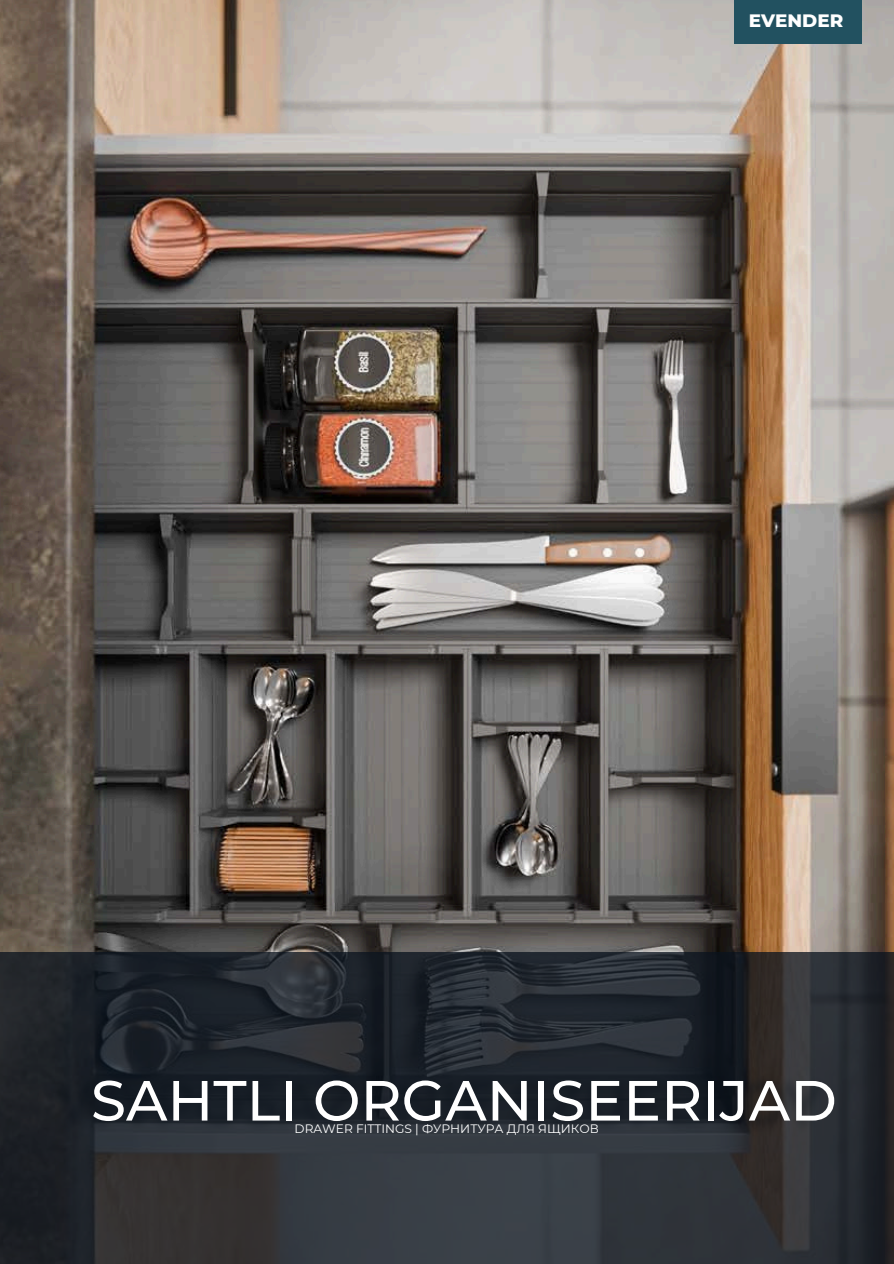
<style>
.page{position:relative;width:894px;height:1264px;background:#fff}
.page>*{position:absolute;margin:0;border:0;box-sizing:border-box;transform-origin:0 0}
.t1{font:500 56.55px "Montserrat";color:#fff}
.t2{font:800 18.3px "Montserrat";color:#fff}
.t3{font:12.15px "Montserrat";color:#fff}
</style>
<div class="page">
<img style="left:0;top:0;width:893px;height:951px">
<div style="left:733px;top:0;width:128px;height:43px;background:#225160"></div>
<svg style="left:0;top:951px;width:893px;height:312px;background:#272c31"></svg>
<p class="t2" style="left:748px;top:9px;width:96px">EVENDER</p>
<p class="t1" style="left:91px;top:1065px;width:747px">SAHTLI ORGANISEERIJAD</p>
<h1 class="t3" style="left:294px;top:1120px;width:306px">DRAWER FITTINGS | ФУРНИТУРА ДЛЯ ЯЩИКОВ</h1>
</div>
